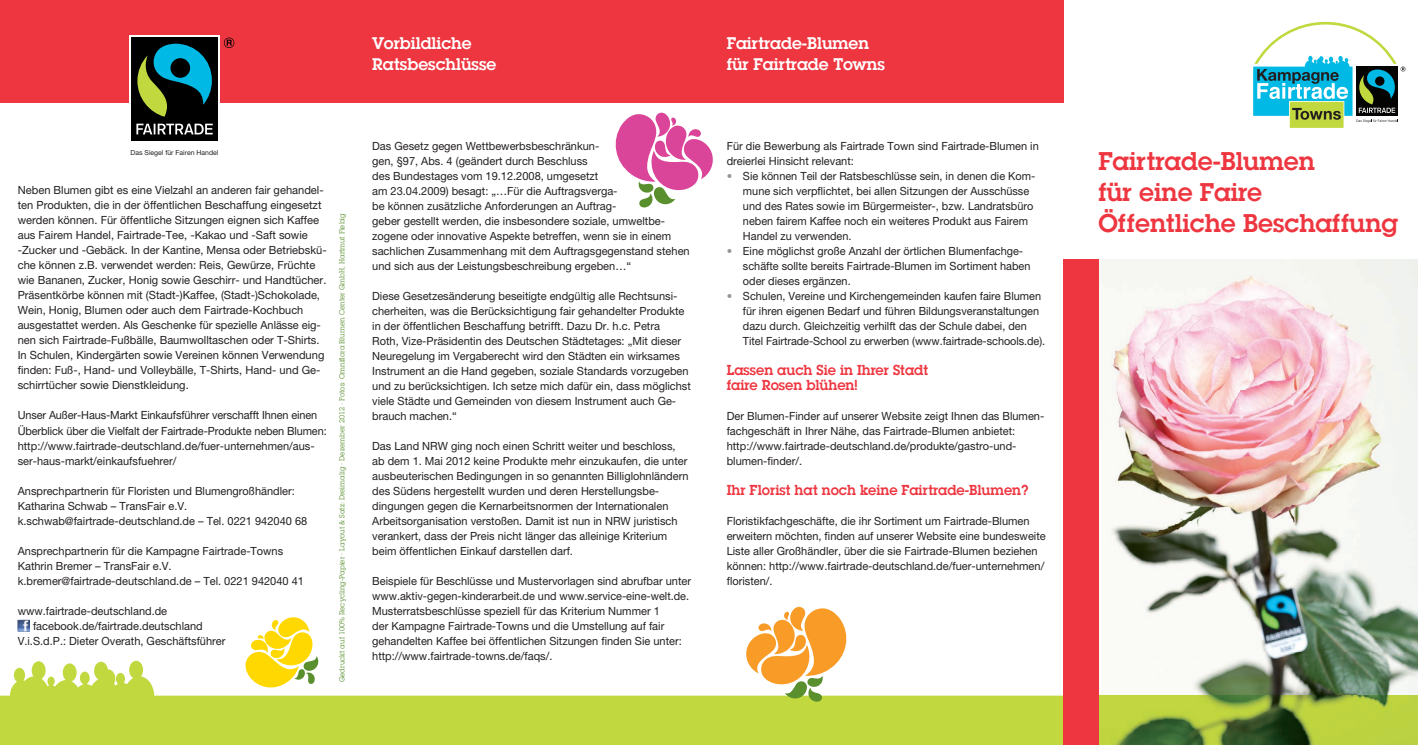
<style>
.page{position:relative;width:1418px;height:745px;background:#fff}
.page>*{position:absolute;margin:0;border:0;box-sizing:border-box;transform-origin:0 0}
.t1{font:600 26.62px/31.2px "Lubalin Graph";color:#ee3640}
.t2{font:600 17.5px/21px "Lubalin Graph";color:#fff}
.t3{font:600 15px/15px "Lubalin Graph";color:#ee3640}
.t4{font:11.25px/15px "Helvetica Neue";color:#231f20}
.t5{font:7.5px "Lubalin Graph";color:#598f2d}
.t6{font:6.88px "Helvetica Neue";color:#231f20}
.s1{color:#939598}
</style>
<div class="page">
<div style="left:0;top:0;width:1063px;height:102px;background:#ee3640"></div>
<svg style="left:1253px;top:21px;width:152px;height:107px"></svg>
<svg style="left:0;top:660px;width:1063px;height:84px;fill:#c2d83f"></svg>
<svg style="left:129px;top:35px;width:91px;height:67px"></svg>
<svg style="left:224px;top:38px;width:10px;height:10px"></svg>
<div style="left:131px;top:38px;width:87px;height:103px;background:#000"></div>
<svg style="left:137px;top:44px;width:75px;height:73px"></svg>
<svg style="left:136px;top:124px;width:77px;height:10px"></svg>
<img style="left:1098px;top:260px;width:319px;height:484px">
<svg style="left:743px;top:606px;width:108px;height:95px"></svg>
<svg style="left:615px;top:112px;width:98px;height:95px"></svg>
<div style="left:1063px;top:260px;width:35px;height:484px;background:#ee3640"></div>
<svg style="left:245px;top:617px;width:73px;height:73px"></svg>
<svg style="left:18px;top:619px;width:11px;height:12px"></svg>
<h2 class="t2" style="left:372px;top:33px;width:126px">Vorbildliche<br>Ratsbeschlüsse</h2>
<h2 class="t2" style="left:726px;top:33px;width:160px">Fairtrade-Blumen für Fairtrade Towns</h2>
<p class="t4" style="left:372px;top:138px;width:319px">Das Gesetz gegen Wettbewerbsbeschränkun-<br>gen, §97, Abs. 4 (geändert durch Beschluss<br>des Bundestages vom 19.12.2008, umgesetzt<br>am 23.04.2009) besagt: „…Für die Auftragsverga-<br>be können zusätzliche Anforderungen an Auftrag-<br>geber gestellt werden, die insbesondere soziale, umweltbe&shy;zogene oder innovative Aspekte betreffen, wenn sie in einem sachlichen Zusammenhang mit dem Auftragsgegenstand stehen und sich aus der Leistungsbeschreibung ergeben…“</p>
<p class="t4" style="left:372px;top:288px;width:320px">Diese Gesetzesänderung beseitigte endgültig alle Rechtsunsi&shy;cherheiten, was die Berücksichtigung fair gehandelter Produkte in der öffentlichen Beschaffung betrifft. Dazu Dr. h.c. Petra<br>Roth, Vize-Präsidentin des Deutschen Städtetages: „Mit dieser Neuregelung im Vergaberecht wird den Städten ein wirksames Instrument an die Hand gegeben, soziale Standards vorzugeben und zu berücksichtigen. Ich setze mich dafür ein, dass möglichst viele Städte und Gemeinden von diesem Instrument auch Ge&shy;brauch machen.“</p>
<p class="t4" style="left:372px;top:438px;width:318px">Das Land NRW ging noch einen Schritt weiter und beschloss, ab dem 1. Mai 2012 keine Produkte mehr einzukaufen, die unter ausbeuterischen Bedingungen in so genannten Billiglohnländern des Südens hergestellt wurden und deren Herstellungsbe&shy;dingungen gegen die Kernarbeitsnormen der Internationalen Arbeitsorganisation verstoßen. Damit ist nun in NRW juristisch verankert, dass der Preis nicht länger das alleinige Kriterium beim öffentlichen Einkauf darstellen darf.</p>
<p class="t4" style="left:372px;top:573px;width:320px">Beispiele für Beschlüsse und Mustervorlagen sind abrufbar unter www.aktiv-gegen-kinderarbeit.de und www.service-eine-welt.de.<br>Musterratsbeschlüsse speziell für das Kriterium Nummer 1<br>der Kampagne Fairtrade-Towns und die Umstellung auf fair gehandelten Kaffee bei öffentlichen Sitzungen finden Sie unter: http://www.fairtrade-towns.de/faqs/.</p>
<p class="t4" style="left:726px;top:138px;width:313px">Für die Bewerbung als Fairtrade Town sind Fairtrade-Blumen in dreierlei Hinsicht relevant:</p>
<p class="t4" style="left:743px;top:168px;width:294px;text-indent:-16px"><span class="s1">•</span> Sie können Teil der Ratsbeschlüsse sein, in denen die Kom&shy;mune sich verpflichtet, bei allen Sitzungen der Ausschüsse und des Rates sowie im Bürgermeister-, bzw. Landratsbüro neben fairem Kaffee noch ein weiteres Produkt aus Fairem Handel zu verwenden.</p>
<p class="t4" style="left:743px;top:243px;width:289px;text-indent:-16px"><span class="s1">•</span> Eine möglichst große Anzahl der örtlichen Blumenfachge&shy;schäfte sollte bereits Fairtrade-Blumen im Sortiment haben oder dieses ergänzen.</p>
<p class="t4" style="left:743px;top:288px;width:304px;text-indent:-16px"><span class="s1">•</span> Schulen, Vereine und Kirchengemeinden kaufen faire Blumen für ihren eigenen Bedarf und führen Bildungsveranstaltungen dazu durch. Gleichzeitig verhilft das der Schule dabei, den Titel Fairtrade-School zu erwerben (www.fairtrade-schools.de).</p>
<h3 class="t3" style="left:726px;top:362px;width:203px">Lassen auch Sie in Ihrer Stadt faire Rosen blühen!</h3>
<p class="t4" style="left:726px;top:408px;width:319px">Der Blumen-Finder auf unserer Website zeigt Ihnen das Blumen&shy;fachgeschäft in Ihrer Nähe, das Fairtrade-Blumen anbietet: http://www.fairtrade-deutschland.de/produkte/gastro-und&shy;blumen-finder/.</p>
<h3 class="t3" style="left:726px;top:482px;width:303px">Ihr Florist hat noch keine Fairtrade-Blumen?</h3>
<p class="t4" style="left:726px;top:513px;width:320px">Floristikfachgeschäfte, die ihr Sortiment um Fairtrade-Blumen erweitern möchten, finden auf unserer Website eine bundesweite Liste aller Großhändler, über die sie Fairtrade-Blumen beziehen können: http://www.fairtrade-deutschland.de/fuer-unternehmen/ floristen/.</p>
<p class="t6" style="left:131px;top:148px;width:89px">Das Siegel für Fairen Handel</p>
<h1 class="t1" style="left:1098px;top:145px;width:301px">Fairtrade-Blumen<br>für eine Faire<br>Öffentliche Beschaffung</h1>
<p class="t4" style="left:18px;top:182px;width:310px">Neben Blumen gibt es eine Vielzahl an anderen fair gehan del - ten Produkten, die in der öffentlichen Beschaffung eingesetzt werden können. Für öffentliche Sitzungen eignen sich Kaffee aus Fairem Handel, Fairtrade-Tee, -Kakao und -Saft sowie -Zucker und -Gebäck. In der Kantine, Mensa oder Betriebskü&shy;che können z.B. verwendet werden: Reis, Gewürze, Früchte wie Bananen, Zucker, Honig sowie Geschirr- und Handtücher.<br>Präsentkörbe können mit (Stadt-)Kaffee, (Stadt-)Scho kolade, Wein, Honig, Blumen oder auch dem Fairtrade-Kochbuch ausgestattet werden. Als Geschenke für spezielle Anlässe eig&shy;nen sich Fairtrade-Fußbälle, Baumwolltaschen oder T-Shirts.<br>In Schulen, Kindergärten sowie Vereinen können Verwendung finden: Fuß-, Hand- und Volleybälle, T-Shirts, Hand- und Ge&shy;schirrtücher sowie Dienstkleidung.</p>
<p class="t4" style="left:18px;top:407px;width:310px">Unser Außer-Haus-Markt Einkaufsführer verschafft Ihnen einen Überblick über die Vielfalt der Fairtrade-Produkte neben Blumen: http://www.fairtrade-deutschland.de/fuer-unternehmen/aus&shy;ser-haus-markt/einkaufsfuehrer/</p>
<p class="t4" style="left:18px;top:482px;width:291px">Ansprechpartnerin für Floristen und Blumengroßhändler:<br>Katharina Schwab – TransFair e.V. k.schwab@fairtrade-deutschland.de – Tel. 0221 942040 68</p>
<p class="t4" style="left:18px;top:542px;width:288px">Ansprechpartnerin für die Kampagne Fairtrade-Towns<br>Kathrin Bremer – TransFair e.V. k.bremer@fairtrade-deutschland.de – Tel. 0221 942040 41</p>
<p class="t4" style="left:18px;top:602px;width:151px">www.fairtrade-deutschland.de</p>
<p class="t4" style="left:33px;top:617px;width:171px">facebook.de/fairtrade.deutschland</p>
<p class="t4" style="left:18px;top:632px;width:209px">V.i.S.d.P.: Dieter Overath, Geschäftsführer</p>
<p class="t5" style="left:338px;top:682px;width:470px;rotate:-90deg">Gedruckt auf 100% Recycling-Papier · Layout &amp; Satz: Dreimalig · Dezember 2012 · Fotos: Omniflora Blumen Center GmbH, Hartmut Fiebig</p>
</div>
